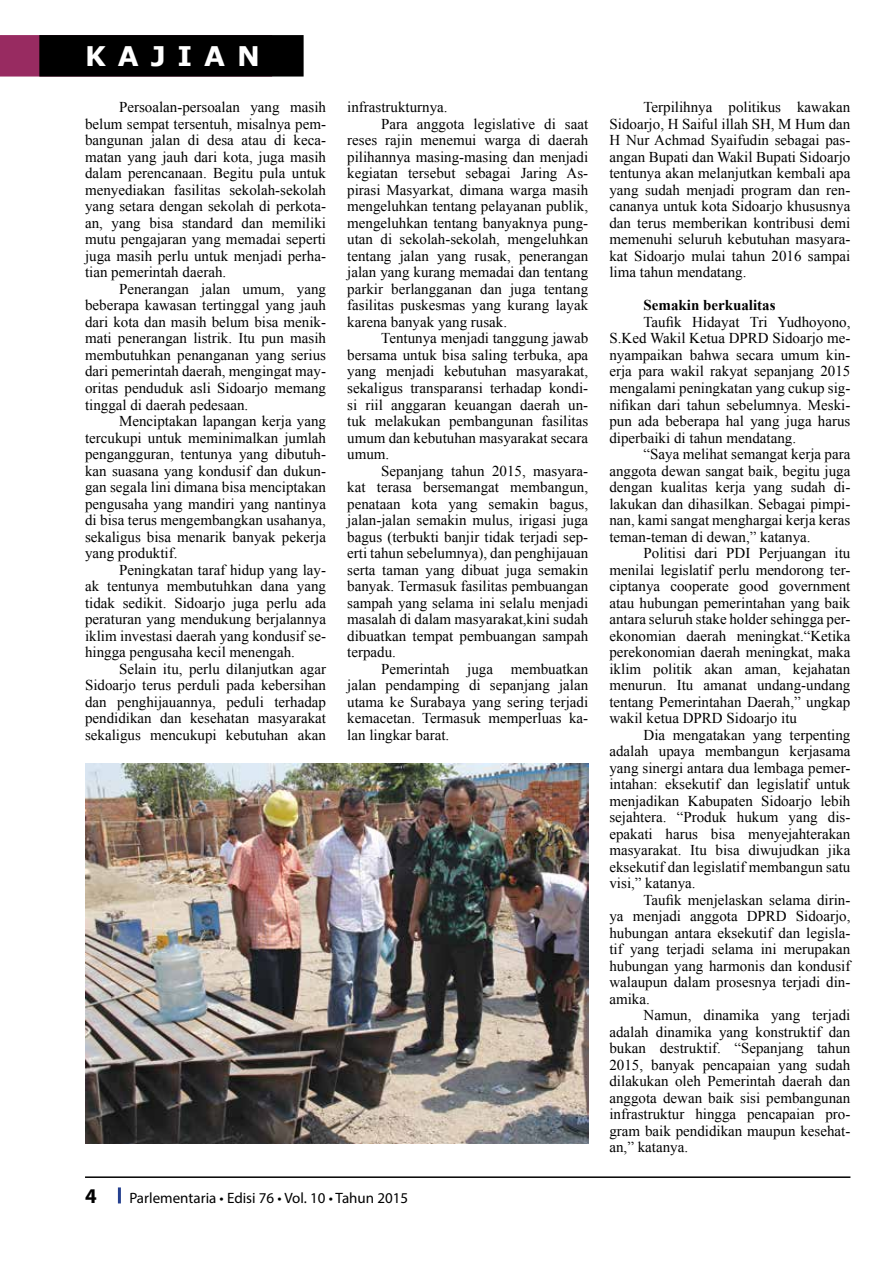
<style>
.page{position:relative;width:893px;height:1263px;background:#fff}
.page>*{position:absolute;margin:0;border:0;box-sizing:border-box;transform-origin:0 0}
.t1{font:700 27px "Verdana";color:#fff}
.t2{font:700 21px "Myriad Pro";color:#000}
.t3{font:15px/16.5px "Times New Roman";color:#000;text-align:justify}
.t4{font:15px "Myriad Pro";color:#000}
.t5{font:700 15px "Times New Roman";color:#000}
</style>
<div class="page">
<hr style="left:118px;top:1187px;width:3px;height:16px;background:#25408f">
<hr style="left:85px;top:1176px;width:765px;height:2px;background:#000">
<img style="left:85px;top:763px;width:503px;height:381px">
<div style="left:1px;top:36px;width:270px;height:40px;background:#982b61"></div>
<div style="left:0;top:35px;width:272px;height:42px;border:2px solid #982b61"></div>
<div style="left:40px;top:36px;width:263px;height:40px;background:#000"></div>
<div style="left:39px;top:35px;width:265px;height:42px;border:2px solid #000"></div>
<h1 class="t1" style="left:85px;top:37px;width:176px">K A J I A N</h1>
<p class="t3" style="left:85px;top:99px;width:242px;text-indent:34px">Persoalan-persoalan yang masih belum sempat tersentuh, misalnya pem&shy;bangunan jalan di desa atau di keca&shy;matan yang jauh dari kota, juga masih dalam perencanaan. Begitu pula untuk menyediakan fasilitas sekolah-sekolah yang setara dengan sekolah di perkota&shy;an, yang bisa standard dan memiliki mutu pengajaran yang memadai seperti juga masih perlu untuk menjadi perha&shy;tian pemerintah daerah.</p>
<p class="t3" style="left:85px;top:280px;width:242px;text-indent:34px">Penerangan jalan umum, yang beberapa kawasan tertinggal yang jauh dari kota dan masih belum bisa menik&shy;mati penerangan listrik. Itu pun masih membutuhkan penanganan yang serius dari pemerintah daerah, mengingat may&shy;oritas penduduk asli Sidoarjo memang tinggal di daerah pedesaan.</p>
<p class="t3" style="left:85px;top:412px;width:242px;text-indent:34px">Menciptakan lapangan kerja yang tercukupi untuk meminimalkan jumlah pengangguran, tentunya yang dibutuh&shy;kan suasana yang kondusif dan dukun&shy;gan segala lini dimana bisa menciptakan pengusaha yang mandiri yang nantinya di bisa terus mengembangkan usahanya, sekaligus bisa menarik banyak pekerja yang produktif.</p>
<p class="t3" style="left:85px;top:561px;width:242px;text-indent:34px">Peningkatan taraf hidup yang lay&shy;ak tentunya membutuhkan dana yang tidak sedikit. Sidoarjo juga perlu ada peraturan yang mendukung berjalannya iklim investasi daerah yang kondusif se&shy;hingga pengusaha kecil menengah.</p>
<p class="t3" style="left:85px;top:660px;width:242px;text-indent:34px">Selain itu, perlu dilanjutkan agar Sidoarjo terus perduli pada kebersihan dan penghijauannya, peduli terhadap pendidikan dan kesehatan masyarakat sekaligus mencukupi kebutuhan akan</p>
<p class="t3" style="left:347px;top:99px;width:102px">infrastrukturnya.</p>
<p class="t3" style="left:381px;top:115px;width:208px">Para anggota legislative di saat</p>
<p class="t3" style="left:347px;top:132px;width:242px">reses rajin menemui warga di daerah</p>
<p class="t3" style="left:347px;top:148px;width:242px">pilihannya masing-masing dan menjadi</p>
<p class="t3" style="left:347px;top:165px;width:242px">kegiatan tersebut sebagai Jaring As-</p>
<p class="t3" style="left:347px;top:181px;width:242px">pirasi Masyarkat, dimana warga masih</p>
<p class="t3" style="left:347px;top:198px;width:242px">mengeluhkan tentang pelayanan publik,</p>
<p class="t3" style="left:347px;top:214px;width:242px">mengeluhkan tentang banyaknya pung-</p>
<p class="t3" style="left:347px;top:231px;width:242px">utan di sekolah-sekolah, mengeluhkan</p>
<p class="t3" style="left:347px;top:247px;width:242px">tentang jalan yang rusak, penerangan</p>
<p class="t3" style="left:347px;top:264px;width:242px">jalan yang kurang memadai dan tentang</p>
<p class="t3" style="left:347px;top:280px;width:242px">parkir berlangganan dan juga tentang</p>
<p class="t3" style="left:347px;top:297px;width:242px">fasilitas puskesmas yang kurang layak</p>
<p class="t3" style="left:347px;top:313px;width:161px">karena banyak yang rusak.</p>
<p class="t3" style="left:381px;top:330px;width:208px">Tentunya menjadi tanggung jawab</p>
<p class="t3" style="left:347px;top:346px;width:242px">bersama untuk bisa saling terbuka, apa</p>
<p class="t3" style="left:347px;top:363px;width:242px">yang menjadi kebutuhan masyarakat,</p>
<p class="t3" style="left:347px;top:379px;width:242px">sekaligus transparansi terhadap kondi-</p>
<p class="t3" style="left:347px;top:396px;width:242px">si riil anggaran keuangan daerah un-</p>
<p class="t3" style="left:347px;top:412px;width:242px">tuk melakukan pembangunan fasilitas</p>
<p class="t3" style="left:347px;top:429px;width:242px">umum dan kebutuhan masyarakat secara</p>
<p class="t3" style="left:347px;top:445px;width:44px">umum.</p>
<p class="t3" style="left:381px;top:462px;width:208px">Sepanjang tahun 2015, masyara-</p>
<p class="t3" style="left:347px;top:478px;width:242px">kat terasa bersemangat membangun,</p>
<p class="t3" style="left:347px;top:495px;width:242px">penataan kota yang semakin bagus,</p>
<p class="t3" style="left:347px;top:511px;width:242px">jalan-jalan semakin mulus, irigasi juga</p>
<p class="t3" style="left:347px;top:528px;width:242px">bagus (terbukti banjir tidak terjadi sep-</p>
<p class="t3" style="left:347px;top:544px;width:242px">erti tahun sebelumnya), dan penghijauan</p>
<p class="t3" style="left:347px;top:561px;width:242px">serta taman yang dibuat juga semakin</p>
<p class="t3" style="left:347px;top:577px;width:242px">banyak. Termasuk fasilitas pembuangan</p>
<p class="t3" style="left:347px;top:594px;width:242px">sampah yang selama ini selalu menjadi</p>
<p class="t3" style="left:347px;top:610px;width:242px">masalah di dalam masyarakat,kini sudah</p>
<p class="t3" style="left:347px;top:627px;width:242px">dibuatkan tempat pembuangan sampah</p>
<p class="t3" style="left:347px;top:643px;width:50px">terpadu.</p>
<p class="t3" style="left:381px;top:660px;width:208px">Pemerintah juga membuatkan</p>
<p class="t3" style="left:347px;top:676px;width:242px">jalan pendamping di sepanjang jalan</p>
<p class="t3" style="left:347px;top:693px;width:242px">utama ke Surabaya yang sering terjadi</p>
<p class="t3" style="left:347px;top:709px;width:242px">kemacetan. Termasuk memperluas ka-</p>
<p class="t3" style="left:347px;top:726px;width:104px">lan lingkar barat.</p>
<h2 class="t2" style="left:85px;top:1183px;width:13px">4</h2>
<p class="t4" style="left:129px;top:1189px;width:280px">Parlementaria • Edisi 76 • Vol. 10 • Tahun 2015</p>
<p class="t3" style="left:609px;top:99px;width:242px;text-indent:34px">Terpilihnya politikus kawakan Sidoarjo, H Saiful illah SH, M Hum dan H Nur Achmad Syaifudin sebagai pas&shy;angan Bupati dan Wakil Bupati Sidoarjo tentunya akan melanjutkan kembali apa yang sudah menjadi program dan ren&shy;cananya untuk kota Sidoarjo khususnya dan terus memberikan kontribusi demi memenuhi seluruh kebutuhan masyara&shy;kat Sidoarjo mulai tahun 2016 sampai lima tahun mendatang.</p>
<p class="t5" style="left:643px;top:295px;width:134px">Semakin berkualitas</p>
<p class="t3" style="left:609px;top:313px;width:242px;text-indent:34px">Taufik Hidayat Tri Yudhoyono, S.Ked Wakil Ketua DPRD Sidoarjo me&shy;nyampaikan bahwa secara umum kin&shy;erja para wakil rakyat sepanjang 2015 mengalami peningkatan yang cukup sig&shy;nifikan dari tahun sebelumnya. Meski&shy;pun ada beberapa hal yang juga harus diperbaiki di tahun mendatang.</p>
<p class="t3" style="left:609px;top:445px;width:242px;text-indent:34px">“Saya melihat semangat kerja para anggota dewan sangat baik, begitu juga dengan kualitas kerja yang sudah di&shy;lakukan dan dihasilkan. Sebagai pimpi&shy;nan, kami sangat menghargai kerja keras teman-teman di dewan,” katanya.</p>
<p class="t3" style="left:609px;top:544px;width:242px;text-indent:34px">Politisi dari PDI Perjuangan itu menilai legislatif perlu mendorong ter&shy;ciptanya cooperate good government atau hubungan pemerintahan yang baik antara seluruh stake holder sehingga per&shy;ekonomian daerah meningkat.“Ketika perekonomian daerah meningkat, maka iklim politik akan aman, kejahatan menurun. Itu amanat undang-undang tentang Pemerintahan Daerah,” ungkap wakil ketua DPRD Sidoarjo itu</p>
<p class="t3" style="left:609px;top:726px;width:242px;text-indent:34px">Dia mengatakan yang terpenting adalah upaya membangun kerjasama yang sinergi antara dua lembaga pemer&shy;intahan: eksekutif dan legislatif untuk menjadikan Kabupaten Sidoarjo lebih sejahtera. “Produk hukum yang dis&shy;epakati harus bisa menyejahterakan masyarakat. Itu bisa diwujudkan jika eksekutif dan legislatif membangun satu visi,” katanya.</p>
<p class="t3" style="left:609px;top:891px;width:242px;text-indent:34px">Taufik menjelaskan selama dirin&shy;ya menjadi anggota DPRD Sidoarjo, hubungan antara eksekutif dan legisla&shy;tif yang terjadi selama ini merupakan hubungan yang harmonis dan kondusif walaupun dalam prosesnya terjadi din&shy;amika.</p>
<p class="t3" style="left:609px;top:1006px;width:242px;text-indent:34px">Namun, dinamika yang terjadi adalah dinamika yang konstruktif dan bukan destruktif. “Sepanjang tahun 2015, banyak pencapaian yang sudah dilakukan oleh Pemerintah daerah dan anggota dewan baik sisi pembangunan infrastruktur hingga pencapaian pro&shy;gram baik pendidikan maupun kesehat&shy;an,” katanya.</p>
</div>
